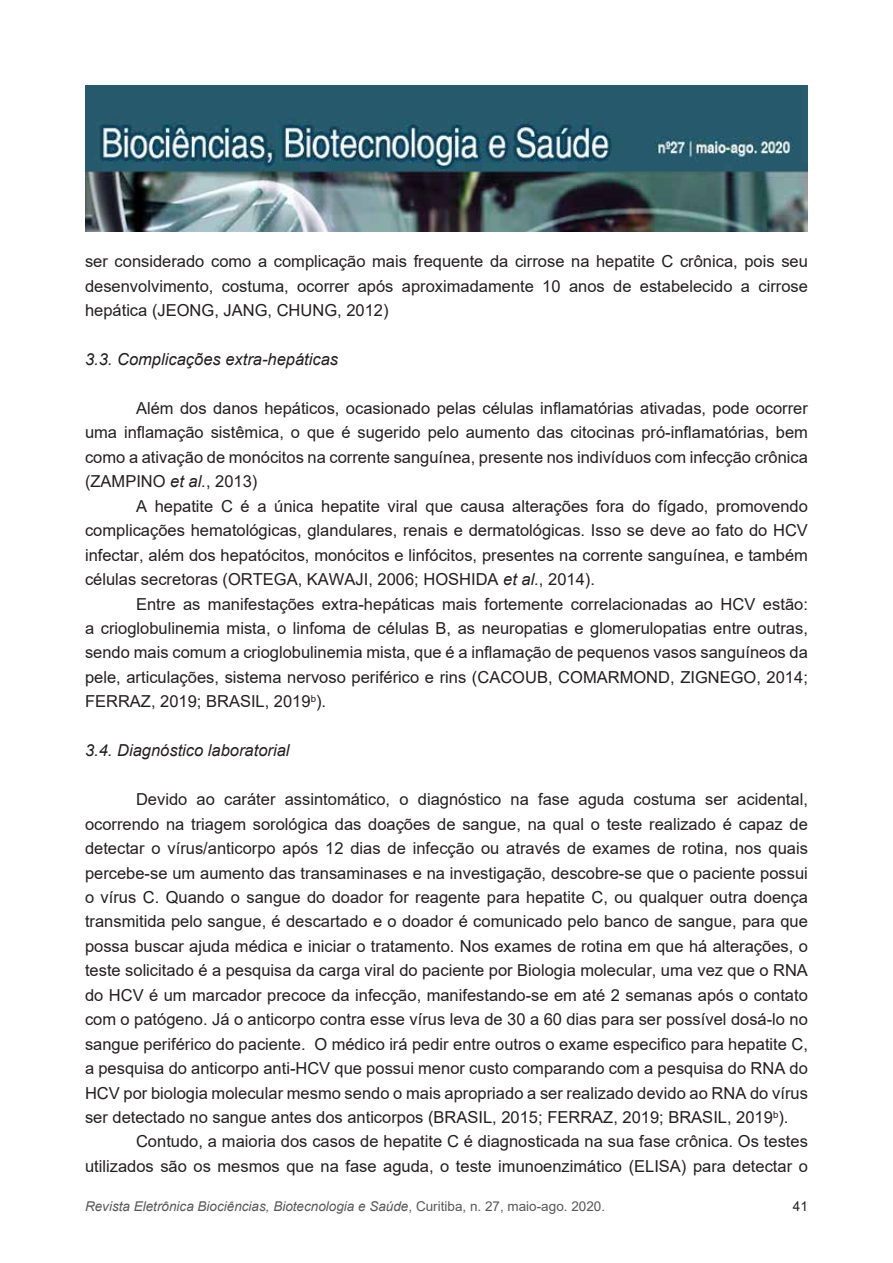
<style>
.page{position:relative;width:893px;height:1263px;background:#fff}
.page>*{position:absolute;margin:0;border:0;box-sizing:border-box;transform-origin:0 0}
.t1{font:16.5px/24.5px "Arial";color:#231f20;text-align:justify}
.t2{font:italic 16.5px "Arial";color:#231f20}
.t3{font:italic 13.5px "Arial";color:#57585a}
.t4{font:13.5px "Arial";color:#231f20}
.s1{font-style:italic}
.s2{font-style:normal}
</style>
<div class="page">
<img style="left:85px;top:85px;width:723px;height:146px">
<p class="t1" style="left:85px;top:249px;width:724px">ser considerado como a complicação mais frequente da cirrose na hepatite C crônica, pois seu desenvolvimento, costuma, ocorrer após aproximadamente 10 anos de estabelecido a cirrose hepática (JEONG, JANG, CHUNG, 2012)</p>
<p class="t2" style="left:85px;top:348px;width:255px">3.3. Complicações extra-hepáticas</p>
<p class="t1" style="left:85px;top:396px;width:724px;text-indent:51px">Além dos danos hepáticos, ocasionado pelas células inflamatórias ativadas, pode ocorrer uma inflamação sistêmica, o que é sugerido pelo aumento das citocinas pró-inflamatórias, bem como a ativação de monócitos na corrente sanguínea, presente nos indivíduos com infecção crônica (ZAMPINO <span class="s1">et al.</span>, 2013)</p>
<p class="t1" style="left:85px;top:494px;width:724px;text-indent:51px">A hepatite C é a única hepatite viral que causa alterações fora do fígado, promovendo complicações hematológicas, glandulares, renais e dermatológicas. Isso se deve ao fato do HCV infectar, além dos hepatócitos, monócitos e linfócitos, presentes na corrente sanguínea, e também células secretoras (ORTEGA, KAWAJI, 2006; HOSHIDA <span class="s1">et al.</span>, 2014).</p>
<p class="t1" style="left:85px;top:591px;width:724px;text-indent:51px">Entre as manifestações extra-hepáticas mais fortemente correlacionadas ao HCV estão: a crioglobulinemia mista, o linfoma de células B, as neuropatias e glomerulopatias entre outras, sendo mais comum a crioglobulinemia mista, que é a inflamação de pequenos vasos sanguíneos da pele, articulações, sistema nervoso periférico e rins (CACOUB, COMARMOND, ZIGNEGO, 2014; FERRAZ, 2019; BRASIL, 2019<sup>b</sup>).</p>
<p class="t2" style="left:85px;top:740px;width:206px">3.4. Diagnóstico laboratorial</p>
<p class="t1" style="left:85px;top:787px;width:724px;text-indent:51px">Devido ao caráter assintomático, o diagnóstico na fase aguda costuma ser acidental, ocorrendo na triagem sorológica das doações de sangue, na qual o teste realizado é capaz de detectar o vírus/anticorpo após 12 dias de infecção ou através de exames de rotina, nos quais percebe-se um aumento das transaminases e na investigação, descobre-se que o paciente possui o vírus C. Quando o sangue do doador for reagente para hepatite C, ou qualquer outra doença transmitida pelo sangue, é descartado e o doador é comunicado pelo banco de sangue, para que possa buscar ajuda médica e iniciar o tratamento. Nos exames de rotina em que há alterações, o teste solicitado é a pesquisa da carga viral do paciente por Biologia molecular, uma vez que o RNA do HCV é um marcador precoce da infecção, manifestando-se em até 2 semanas após o contato com o patógeno. Já o anticorpo contra esse vírus leva de 30 a 60 dias para ser possível dosá-lo no sangue periférico do paciente. O médico irá pedir entre outros o exame especifico para hepatite C, a pesquisa do anticorpo anti-HCV que possui menor custo comparando com a pesquisa do RNA do HCV por biologia molecular mesmo sendo o mais apropriado a ser realizado devido ao RNA do vírus ser detectado no sangue antes dos anticorpos (BRASIL, 2015; FERRAZ, 2019; BRASIL, 2019<sup>b</sup>).</p>
<p class="t1" style="left:85px;top:1129px;width:724px;text-align:right">Contudo, a maioria dos casos de hepatite C é diagnosticada na sua fase crônica. Os testes utilizados são os mesmos que na fase aguda, o teste imunoenzimático (ELISA) para detectar o</p>
<p class="t3" style="left:85px;top:1197px;width:522px">Revista Eletrônica Biociências, Biotecnologia e Saúde<span class="s2">, Curitiba, n. 27, maio-ago. 2020.</span></p>
<p class="t4" style="left:793px;top:1197px;width:17px">41</p>
</div>
